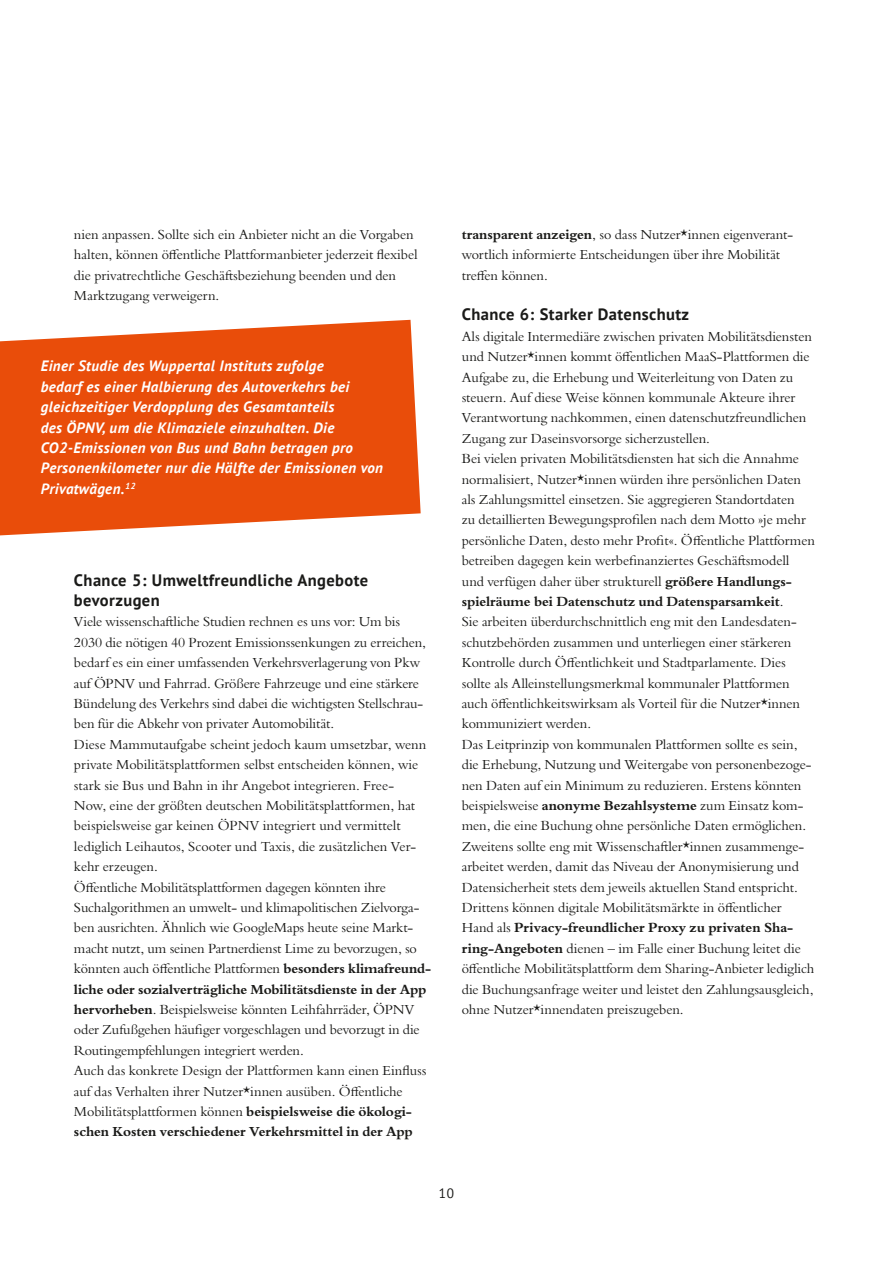
<style>
.page{position:relative;width:893px;height:1263px;background:#fff}
.page>*{position:absolute;margin:0;border:0;box-sizing:border-box;transform-origin:0 0}
.t1{font:16.5px/20.4px "Attac Serifenlos Bold";letter-spacing:.025em;color:#1a1a18}
.t2{font:italic 15px/20.4px "Attac Serifenlos Bold";letter-spacing:.025em;color:#fff}
.t3{font:13.5px/20.4px "Bergamo Std";letter-spacing:-.005em;color:#1a1a18}
.t4{font:13.5px "Attac Serifenlos Regular";color:#1a1a18}
.s1{font-weight:700}
</style>
<div class="page">
<svg style="left:0;top:320px;width:421px;height:215px;background:#eb6024"></svg>
<p class="t3" style="left:74px;top:224px;width:345px">nien anpassen. Sollte sich ein Anbieter nicht an die Vorgaben halten, können öffentliche Plattformanbieter jederzeit flexibel die privatrechtliche Geschäftsbeziehung beenden und den Marktzugang verweigern.</p>
<p class="t2" style="left:41px;top:356px;width:344px">Einer Studie des Wuppertal Instituts zufolge<br>bedarf es einer Halbierung des Autoverkehrs bei gleichzeitiger Verdopplung des Gesamtanteils<br>des ÖPNV, um die Klimaziele einzuhalten. Die CO2-Emissionen von Bus und Bahn betragen pro Personenkilometer nur die Hälfte der Emissionen von Privatwägen.<sup>12</sup></p>
<p class="t1" style="left:74px;top:569px;width:296px">Chance 5: Umweltfreundliche Angebote bevorzugen</p>
<p class="t3" style="left:74px;top:612px;width:359px">Viele wissenschaftliche Studien rechnen es uns vor: Um bis 2030 die nötigen 40 Prozent Emissionssenkungen zu erreichen, bedarf es ein einer umfassenden Verkehrsverlagerung von Pkw auf ÖPNV und Fahrrad. Größere Fahrzeuge und eine stärkere Bündelung des Verkehrs sind dabei die wichtigsten Stellschrau&shy;ben für die Abkehr von privater Automobilität.<br>Diese Mammutaufgabe scheint jedoch kaum umsetzbar, wenn private Mobilitätsplattformen selbst entscheiden können, wie stark sie Bus und Bahn in ihr Angebot integrieren. Free-<br>Now, eine der größten deutschen Mobilitätsplattformen, hat beispielsweise gar keinen ÖPNV integriert und vermittelt lediglich Leihautos, Scooter und Taxis, die zusätzlichen Ver&shy;kehr erzeugen.<br>Öffentliche Mobilitätsplattformen dagegen könnten ihre Suchalgorithmen an umwelt- und klimapolitischen Zielvorga&shy;ben ausrichten. Ähnlich wie GoogleMaps heute seine Markt&shy;macht nutzt, um seinen Partnerdienst Lime zu bevorzugen, so könnten auch öffentliche Plattformen <span class="s1">besonders klimafreund&shy;liche oder sozialverträgliche Mobilitätsdienste in der App hervorheben</span>. Beispielsweise könnten Leihfahrräder, ÖPNV oder Zufußgehen häufiger vorgeschlagen und bevorzugt in die Routingempfehlungen integriert werden.<br>Auch das konkrete Design der Plattformen kann einen Einfluss auf das Verhalten ihrer Nutzer*innen ausüben. Öffentliche Mobilitätsplattformen können <span class="s1">beispielsweise die ökologi&shy;schen Kosten verschiedener Verkehrsmittel in der App</span></p>
<p class="t3" style="left:462px;top:224px;width:333px"><span class="s1">transparent anzeigen</span>, so dass Nutzer*innen eigenverant&shy;wortlich informierte Entscheidungen über ihre Mobilität treffen können.</p>
<p class="t1" style="left:462px;top:304px;width:229px">Chance 6: Starker Datenschutz</p>
<p class="t3" style="left:462px;top:326px;width:355px">Als digitale Intermediäre zwischen privaten Mobilitätsdiensten und Nutzer*innen kommt öffentlichen MaaS-Plattformen die Aufgabe zu, die Erhebung und Weiterleitung von Daten zu steuern. Auf diese Weise können kommunale Akteure ihrer Verantwortung nachkommen, einen datenschutzfreundlichen Zugang zur Daseinsvorsorge sicherzustellen.<br>Bei vielen privaten Mobilitätsdiensten hat sich die Annahme normalisiert, Nutzer*innen würden ihre persönlichen Daten als Zahlungsmittel einsetzen. Sie aggregieren Standortdaten<br>zu detaillierten Bewegungsprofilen nach dem Motto »je mehr persönliche Daten, desto mehr Profit«. Öffentliche Plattformen betreiben dagegen kein werbefinanziertes Geschäftsmodell und verfügen daher über strukturell <span class="s1">größere Handlungs&shy;spielräume bei Datenschutz und Datensparsamkeit</span>.<br>Sie arbeiten überdurchschnittlich eng mit den Landesdaten&shy;schutzbehörden zusammen und unterliegen einer stärkeren Kontrolle durch Öffentlichkeit und Stadtparlamente. Dies sollte als Alleinstellungsmerkmal kommunaler Plattformen auch öffentlichkeitswirksam als Vorteil für die Nutzer*innen kommuniziert werden.<br>Das Leitprinzip von kommunalen Plattformen sollte es sein, die Erhebung, Nutzung und Weitergabe von personenbezoge&shy;nen Daten auf ein Minimum zu reduzieren. Erstens könnten beispielsweise <span class="s1">anonyme Bezahlsysteme</span> zum Einsatz kom&shy;men, die eine Buchung ohne persönliche Daten ermöglichen.<br>Zweitens sollte eng mit Wissenschaftler*innen zusammenge&shy;arbeitet werden, damit das Niveau der Anonymisierung und Datensicherheit stets dem jeweils aktuellen Stand entspricht.<br>Drittens können digitale Mobilitätsmärkte in öffentlicher Hand als <span class="s1">Privacy-freundlicher Proxy zu privaten Sha&shy;ring-Angeboten</span> dienen – im Falle einer Buchung leitet die öffentliche Mobilitätsplattform dem Sharing-Anbieter lediglich die Buchungsanfrage weiter und leistet den Zahlungsausgleich, ohne Nutzer*innendaten preiszugeben.</p>
<p class="t4" style="left:439px;top:1184px;width:17px">10</p>
</div>
